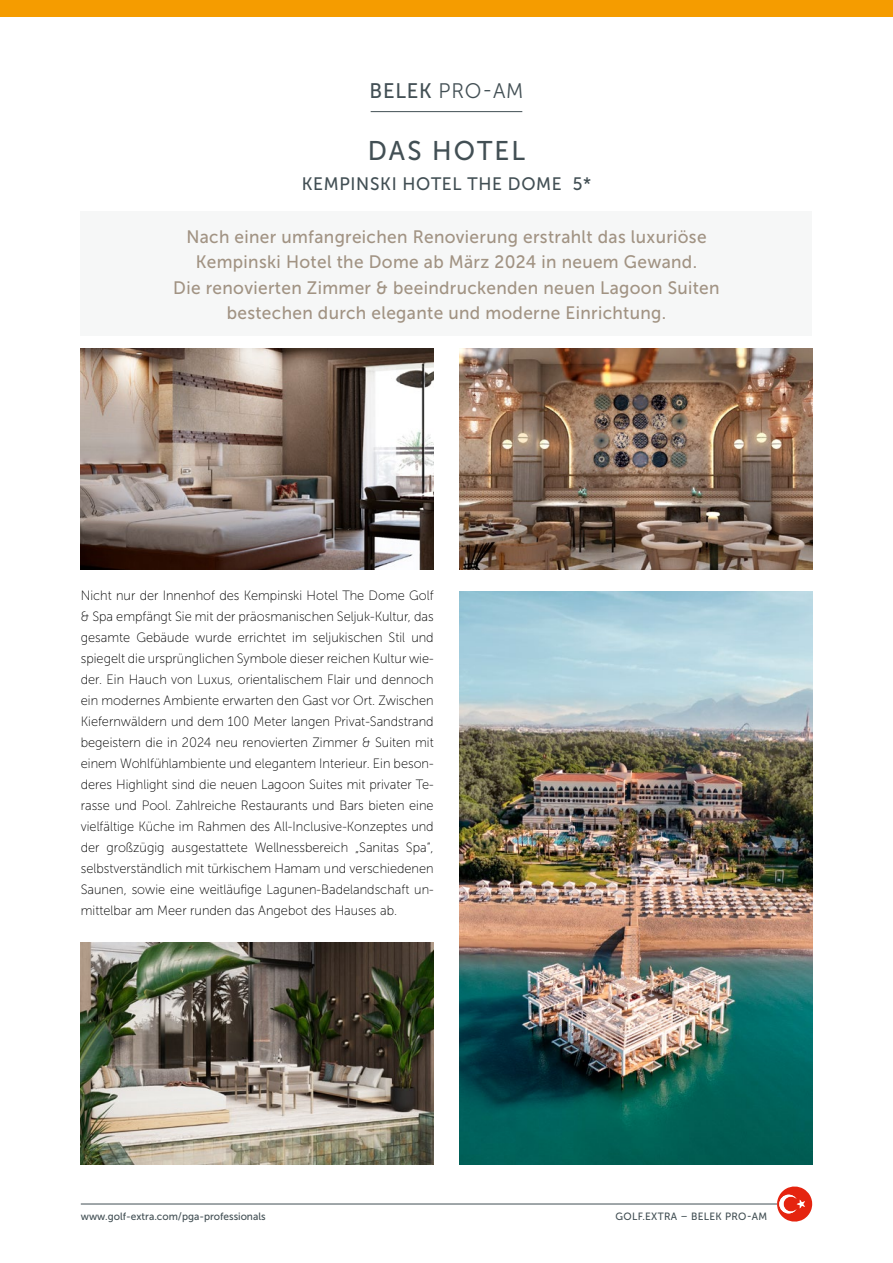
<style>
.page{position:relative;width:893px;height:1263px;background:#fff}
.page>*{position:absolute;margin:0;border:0;box-sizing:border-box;transform-origin:0 0}
.t1{font:27px "Museo Sans 500";letter-spacing:.08em;color:#424f54;scale:.96 1}
.t2{font:21px "Museo Sans 300";color:#424f54;scale:.96 1}
.t3{font:18px/25.5px "Museo Sans 500";letter-spacing:.02em;color:#a19383;text-align:center;scale:.96 1}
.t4{font:18px "Museo Sans 500";letter-spacing:.04em;color:#424f54;scale:.96 1}
.t5{font:13.5px/21px "Museo Sans 100";color:#000;text-align:justify;scale:.95 1}
.t6{font:10.5px "Museo Sans 500";color:#424f54;scale:.96 1}
.t7{font:10.5px "Museo Sans 500";letter-spacing:.03em;color:#424f54;scale:.96 1}
.s1{font-family:"Museo Sans 500"}
</style>
<div class="page">
<div style="left:81px;top:211px;width:731px;height:125px;background:#f6f7f7"></div>
<img style="left:459px;top:591px;width:353px;height:574px">
<img style="left:81px;top:943px;width:353px;height:221px">
<img style="left:459px;top:348px;width:353px;height:221px">
<img style="left:81px;top:348px;width:353px;height:221px">
<hr style="left:81px;top:1203px;width:717px;height:1px;background:#424f54">
<hr style="left:371px;top:111px;width:151px;height:1px;background:#424f54">
<div style="left:0;top:0;width:893px;height:17px;background:#f59c00"></div>
<svg style="left:775px;top:1186px;width:38px;height:36px"></svg>
<h2 class="t2" style="left:369px;top:79px;width:162px"><span class="s1">BELEK</span> PRO-AM</h2>
<h1 class="t1" style="left:368px;top:135px;width:165px">DAS HOTEL</h1>
<h3 class="t4" style="left:302px;top:173px;width:303px">KEMPINSKI HOTEL THE DOME 5*</h3>
<h3 class="t3" style="left:173px;top:224px;width:571px">Nach einer umfangreichen Renovierung erstrahlt das luxuriöse Kempinski Hotel the Dome ab März 2024 in neuem Gewand.<br>Die renovierten Zimmer &amp; beeindruckenden neuen Lagoon Suiten bestechen durch elegante und moderne Einrichtung.</h3>
<p class="t5" style="left:81px;top:585px;width:373px">Nicht nur der Innenhof des Kempinski Hotel The Dome Golf &amp; Spa empfängt Sie mit der präosmanischen Seljuk-Kultur, das gesamte Gebäude wurde errichtet im seljukischen Stil und spiegelt die ursprünglichen Symbole dieser reichen Kultur wie&shy;der. Ein Hauch von Luxus, orientalischem Flair und dennoch ein modernes Ambiente erwarten den Gast vor Ort. Zwischen Kiefernwäldern und dem 100 Meter langen Privat-Sandstrand begeistern die in 2024 neu renovierten Zimmer &amp; Suiten mit einem Wohlfühlambiente und elegantem Interieur. Ein beson&shy;deres Highlight sind die neuen Lagoon Suites mit privater Te&shy;rasse und Pool. Zahlreiche Restaurants und Bars bieten eine vielfältige Küche im Rahmen des All-Inclusive-Konzeptes und der großzügig ausgestattete Wellnessbereich „Sanitas Spa“, selbstverständlich mit türkischem Hamam und verschiedenen Saunen, sowie eine weitläufige Lagunen-Badelandschaft un&shy;mittelbar am Meer runden das Angebot des Hauses ab.</p>
<p class="t6" style="left:81px;top:1211px;width:194px">www.golf-extra.com/pga-professionals</p>
<p class="t7" style="left:615px;top:1211px;width:160px">GOLF.EXTRA – BELEK PRO-AM</p>
</div>
